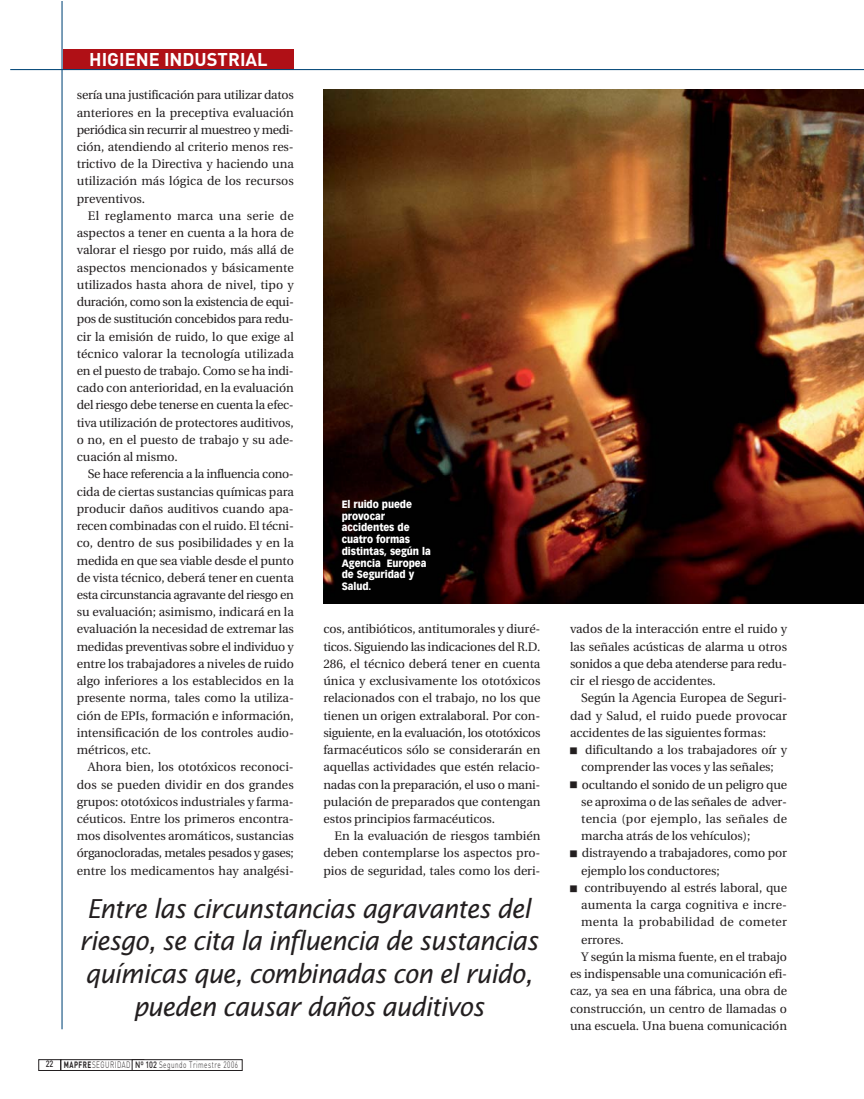
<style>
.page{position:relative;width:864px;height:1099px;background:#fff}
.page>*{position:absolute;margin:0;border:0;box-sizing:border-box;transform-origin:0 0}
.t1{font:italic 26.1px/32.7px "Lucida Sans";letter-spacing:-.03em;color:#231f20;text-align:center;scale:.95 1}
.t2{font:700 18.3px "DIN";color:#fff}
.t3{font:12.45px/17.2px "Utopia";letter-spacing:-.005em;color:#231f20;text-align:justify}
.t4{font:12.45px "Utopia";letter-spacing:.02em;color:#231f20}
.t5{font:900 10.5px/11.7px "Vectora LH";letter-spacing:-.005em;color:#fff;scale:.9 1}
.t6{font:300 9.15px "DIN";letter-spacing:.075em;color:#231f20;scale:.7 1}
.s1{font-weight:500}
.s2{font-weight:700}
</style>
<div class="page">
<div style="left:63px;top:49px;width:231px;height:20px;background:#b01016"></div>
<hr style="left:10px;top:69px;width:854px;height:1px;background:#004577">
<hr style="left:62px;top:1px;width:1px;height:1028px;background:#004577">
<div style="left:39px;top:1059px;width:22px;height:11px;border:1px solid #231f20"></div>
<div style="left:61px;top:1059px;width:83px;height:11px;border:1px solid #231f20"></div>
<div style="left:132px;top:1059px;width:110px;height:11px;background:#fff"></div>
<div style="left:132px;top:1059px;width:110px;height:11px;border:1px solid #231f20"></div>
<img style="left:323px;top:89px;width:541px;height:514px">
<h2 class="t2" style="left:89px;top:53px;width:180px">HIGIENE INDUSTRIAL</h2>
<p class="t3" style="left:77px;top:88px;width:219px">sería una justificación para utilizar datos anteriores en la preceptiva evaluación periódica sin recurrir al muestreo y medi&shy;ción, atendiendo al criterio menos res&shy;trictivo de la Directiva y haciendo una utilización más lógica de los recursos preventivos.</p>
<p class="t3" style="left:77px;top:208px;width:219px;text-indent:11px">El reglamento marca una serie de aspectos a tener en cuenta a la hora de valorar el riesgo por ruido, más allá de aspectos mencionados y básicamente utilizados hasta ahora de nivel, tipo y duración, como son la existencia de equi&shy;pos de sustitución concebidos para redu&shy;cir la emisión de ruido, lo que exige al técnico valorar la tecnología utilizada en el puesto de trabajo. Como se ha indi&shy;cado con anterioridad, en la evaluación del riesgo debe tenerse en cuenta la efec&shy;tiva utilización de protectores auditivos, o no, en el puesto de trabajo y su ade&shy;cuación al mismo.</p>
<p class="t3" style="left:77px;top:466px;width:219px;text-indent:11px">Se hace referencia a la influencia cono&shy;cida de ciertas sustancias químicas para producir daños auditivos cuando apa&shy;recen combinadas con el ruido. El técni&shy;co, dentro de sus posibilidades y en la medida en que sea viable desde el punto de vista técnico, deberá tener en cuenta esta circunstancia agravante del riesgo en su evaluación; asimismo, indicará en la evaluación la necesidad de extremar las medidas preventivas sobre el individuo y entre los trabajadores a niveles de ruido algo inferiores a los establecidos en la presente norma, tales como la utiliza&shy;ción de EPIs, formación e información, intensificación de los controles audio&shy;métricos, etc.</p>
<p class="t3" style="left:77px;top:759px;width:219px;text-indent:11px">Ahora bien, los ototóxicos reconoci&shy;dos se pueden dividir en dos grandes grupos: ototóxicos industriales y farma&shy;céuticos. Entre los primeros encontra&shy;mos disolventes aromáticos, sustancias órganocloradas, metales pesados y gases; entre los medicamentos hay analgési-</p>
<p class="t5" style="left:342px;top:499px;width:100px">El ruido puede provocar accidentes de cuatro formas distintas, según la<br>Agencia Europea de Seguridad y<br>Salud.</p>
<p class="t3" style="left:323px;top:622px;width:219px">cos, antibióticos, antitumorales y diuré&shy;ticos. Siguiendo las indicaciones del R.D.<br>286, el técnico deberá tener en cuenta única y exclusivamente los ototóxicos relacionados con el trabajo, no los que tienen un origen extralaboral. Por con&shy;siguiente, en la evaluación, los ototóxicos farmacéuticos sólo se considerarán en aquellas actividades que estén relacio&shy;nadas con la preparación, el uso o mani&shy;pulación de preparados que contengan estos principios farmacéuticos.</p>
<p class="t3" style="left:323px;top:828px;width:219px;text-indent:11px">En la evaluación de riesgos también deben contemplarse los aspectos pro&shy;pios de seguridad, tales como los deri-</p>
<h1 class="t1" style="left:79px;top:893px;width:485px">Entre las circunstancias agravantes del riesgo, se cita la influencia de sustancias químicas que, combinadas con el ruido, pueden causar daños auditivos</h1>
<p class="t6" style="left:46px;top:1061px;width:276px"><span class="s1">22</span> <span class="s2">MAPFRE</span>SEGURIDAD <span class="s1">Nº 102</span> Segundo Trimestre 2006</p>
<p class="t3" style="left:570px;top:622px;width:219px">vados de la interacción entre el ruido y las señales acústicas de alarma u otros sonidos a que deba atenderse para redu&shy;cir el riesgo de accidentes.</p>
<p class="t3" style="left:570px;top:690px;width:219px;text-indent:11px">Según la Agencia Europea de Seguri&shy;dad y Salud, el ruido puede provocar accidentes de las siguientes formas:</p>
<p class="t3" style="left:570px;top:742px;width:219px;text-align:center">■ dificultando a los trabajadores oír y comprender las voces y las señales;</p>
<p class="t3" style="left:581px;top:777px;width:207px;text-indent:-11px">■ ocultando el sonido de un peligro que se aproxima o de las señales de adver&shy;tencia (por ejemplo, las señales de marcha atrás de los vehículos);</p>
<p class="t3" style="left:581px;top:845px;width:207px;text-indent:-11px">■ distrayendo a trabajadores, como por ejemplo los conductores;</p>
<p class="t3" style="left:570px;top:880px;width:219px">■ contribuyendo al estrés laboral, que</p>
<p class="t3" style="left:581px;top:897px;width:207px">aumenta la carga cognitiva e incre-</p>
<p class="t4" style="left:581px;top:917px;width:207px">menta la probabilidad de cometer</p>
<p class="t3" style="left:581px;top:932px;width:44px">errores.</p>
<p class="t3" style="left:581px;top:949px;width:207px">Y según la misma fuente, en el trabajo</p>
<p class="t3" style="left:570px;top:966px;width:219px">es indispensable una comunicación efi-</p>
<p class="t3" style="left:570px;top:983px;width:219px">caz, ya sea en una fábrica, una obra de</p>
<p class="t3" style="left:570px;top:1000px;width:219px">construcción, un centro de llamadas o</p>
<p class="t3" style="left:570px;top:1018px;width:219px">una escuela. Una buena comunicación</p>
</div>
